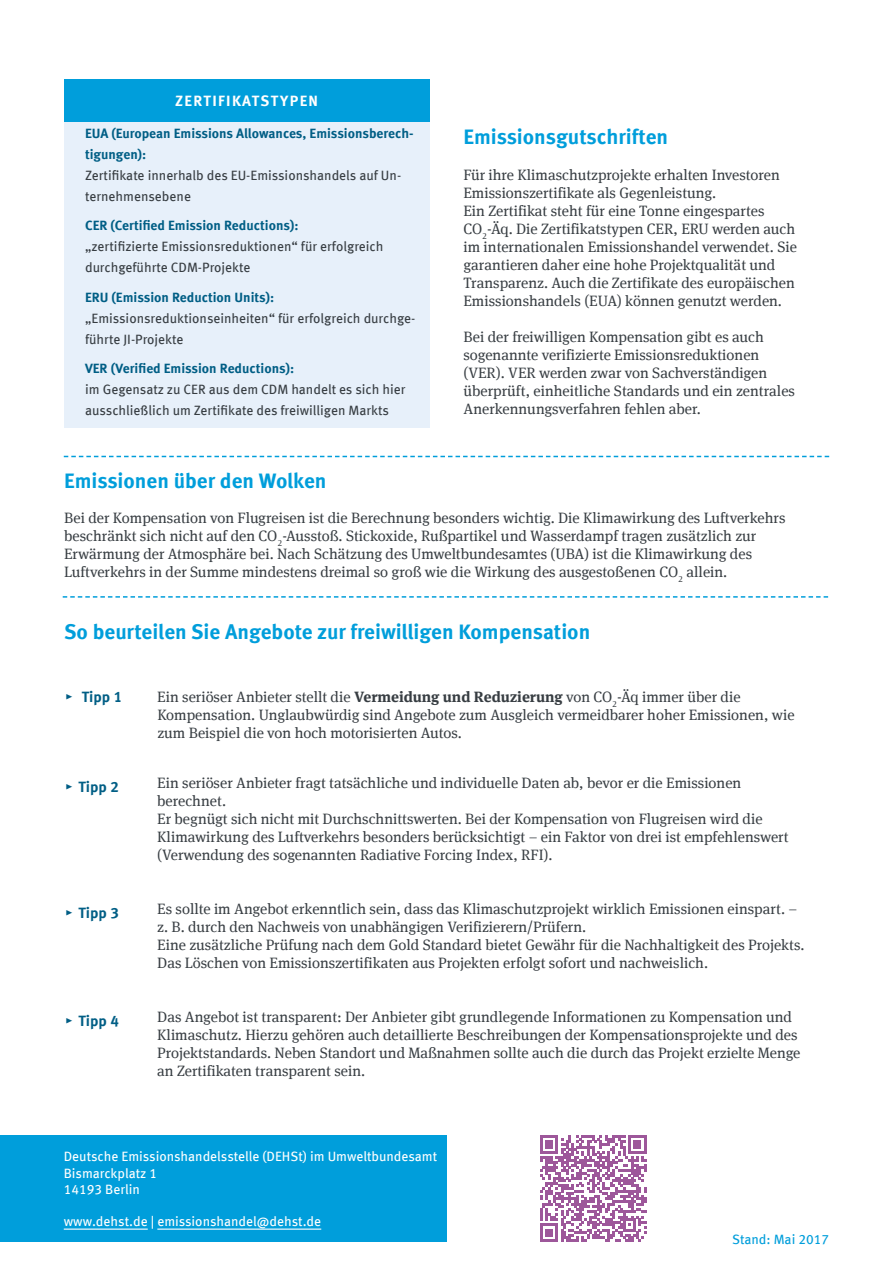
<style>
.page{position:relative;width:893px;height:1263px;background:#fff}
.page>*{position:absolute;margin:0;border:0;box-sizing:border-box;transform-origin:0 0}
.t1{font:700 21px "Meta Offc";color:#009edb}
.t2{font:15px/18px "Meta Serif Offc";color:#373d42}
.t3{font:700 15px "Meta Offc";color:#005e85}
.t4{font:700 15px "Meta Offc";letter-spacing:.09em;color:#fff}
.t5{font:13.5px/21px "Meta Offc";color:#373d42}
.t6{font:13.5px/16.2px "Meta Offc";color:#fff}
.t7{font:13.5px "Meta Offc";color:#009edb}
.s1{font-weight:700;color:#005e85}
.s2{font-weight:700}
</style>
<div class="page">
<div style="left:0;top:1135px;width:446px;height:107px;background:#009edb"></div>
<hr style="left:64px;top:1228px;width:84px;height:2px;background:#fff">
<hr style="left:157px;top:1228px;width:164px;height:2px;background:#fff">
<div style="left:64px;top:115px;width:365px;height:313px;background:#e7f0fa"></div>
<svg style="left:64px;top:456px;width:765px;height:1px"></svg>
<svg style="left:63px;top:596px;width:765px;height:2px"></svg>
<div style="left:64px;top:79px;width:365px;height:43px;background:#009edb"></div>
<svg style="left:540px;top:1135px;width:106px;height:107px"></svg>
<h1 class="t4" style="left:175px;top:92px;width:144px">ZERTIFIKATST YPEN</h1>
<p class="t5" style="left:85px;top:123px;width:329px"><span class="s1">EUA (European Emissions Allowances, Emissionsberech&shy;tigungen):<br></span>Zertifikate innerhalb des EU-Emissionshandels auf Un&shy;ternehmensebene</p>
<p class="t5" style="left:85px;top:215px;width:300px"><span class="s1">CER (Certified Emission Reductions):<br></span>„zertifizierte Emissionsreduktionen“ für erfolgreich durchgeführte CDM-Projekte</p>
<p class="t5" style="left:85px;top:287px;width:332px"><span class="s1">ERU (Emission Reduction Units): </span>„Emissionsreduktionseinheiten“ für erfolgreich durchge&shy;führte JI-Projekte</p>
<p class="t5" style="left:85px;top:358px;width:322px"><span class="s1">VER (Verified Emission Reductions):<br></span>im Gegensatz zu CER aus dem CDM handelt es sich hier ausschließlich um Zertifikate des freiwilligen Markts</p>
<h1 class="t1" style="left:463px;top:124px;width:206px">Emissionsgutschriften</h1>
<p class="t2" style="left:463px;top:166px;width:335px">Für ihre Klimaschutzprojekte erhalten Investoren Emissionszertifikate als Gegenleistung.<br>Ein Zertifikat steht für eine Tonne eingespartes CO<sub>2</sub>-Äq. Die Zertifikatstypen CER, ERU werden auch im internationalen Emissionshandel verwendet. Sie garantieren daher eine hohe Projektqualität und Transparenz. Auch die Zertifikate des europäischen Emissionshandels (EUA) können genutzt werden.</p>
<p class="t2" style="left:463px;top:328px;width:333px">Bei der freiwilligen Kompensation gibt es auch sogenannte verifizierte Emissionsreduktionen (VER). VER werden zwar von Sachverständigen überprüft, einheitliche Standards und ein zentrales Anerkennungsverfahren fehlen aber.</p>
<h1 class="t1" style="left:64px;top:468px;width:264px">Emissionen über den Wolken</h1>
<p class="t2" style="left:64px;top:509px;width:723px">Bei der Kompensation von Flugreisen ist die Berechnung besonders wichtig. Die Klimawirkung des Luftverkehrs beschränkt sich nicht auf den CO<sub>2</sub>-Ausstoß. Stickoxide, Rußpartikel und Wasserdampf tragen zusätzlich zur Erwärmung der Atmosphäre bei. Nach Schätzung des Umweltbundesamtes (UBA) ist die Klimawirkung des Luftverkehrs in der Summe mindestens dreimal so groß wie die Wirkung des ausgestoßenen CO<sub>2</sub> allein.</p>
<h1 class="t1" style="left:64px;top:619px;width:528px">So beurteilen Sie Angebote zur freiwilligen Kompensation</h1>
<p class="t3" style="left:66px;top:688px;width:58px">▸ Tipp 1</p>
<p class="t2" style="left:157px;top:688px;width:639px">Ein seriöser Anbieter stellt die <span class="s2">Vermeidung und Reduzierung</span> von CO<sub>2</sub>-Äq immer über die<br>Kompensation. Unglaubwürdig sind Angebote zum Ausgleich vermeidbarer hoher Emissionen, wie zum Beispiel die von hoch motorisierten Autos.</p>
<p class="t3" style="left:66px;top:778px;width:55px">▸ Tipp 2</p>
<p class="t2" style="left:157px;top:774px;width:633px">Ein seriöser Anbieter fragt tatsächliche und individuelle Daten ab, bevor er die Emissionen berechnet.<br>Er begnügt sich nicht mit Durchschnittswerten. Bei der Kompensation von Flugreisen wird die Klimawirkung des Luftverkehrs besonders berücksichtigt – ein Faktor von drei ist empfehlenswert (Verwendung des sogenannten Radiative Forcing Index, RFI).</p>
<p class="t3" style="left:66px;top:904px;width:55px">▸ Tipp 3</p>
<p class="t2" style="left:157px;top:900px;width:649px">Es sollte im Angebot erkenntlich sein, dass das Klimaschutzprojekt wirklich Emissionen einspart. – z. B. durch den Nachweis von unabhängigen Verifizierern/Prüfern.<br>Eine zusätzliche Prüfung nach dem Gold Standard bietet Gewähr für die Nachhaltigkeit des Projekts.<br>Das Löschen von Emissionszertifikaten aus Projekten erfolgt sofort und nachweislich.</p>
<p class="t3" style="left:66px;top:1012px;width:55px">▸ Tipp 4</p>
<p class="t2" style="left:157px;top:1008px;width:645px">Das Angebot ist transparent: Der Anbieter gibt grundlegende Informationen zu Kompensation und Klimaschutz. Hierzu gehören auch detaillierte Beschreibungen der Kompensationsprojekte und des Projektstandards. Neben Standort und Maßnahmen sollte auch die durch das Projekt erzielte Menge an Zertifikaten transparent sein.</p>
<p class="t6" style="left:64px;top:1149px;width:375px">Deutsche Emissionshandelsstelle (DEHSt) im Umweltbundesamt<br>Bismarckplatz 1<br>14193 Berlin</p>
<p class="t6" style="left:64px;top:1214px;width:259px">www.dehst.de | emissionshandel@dehst.de</p>
<p class="t7" style="left:732px;top:1231px;width:99px">Stand: Mai 2017</p>
</div>
